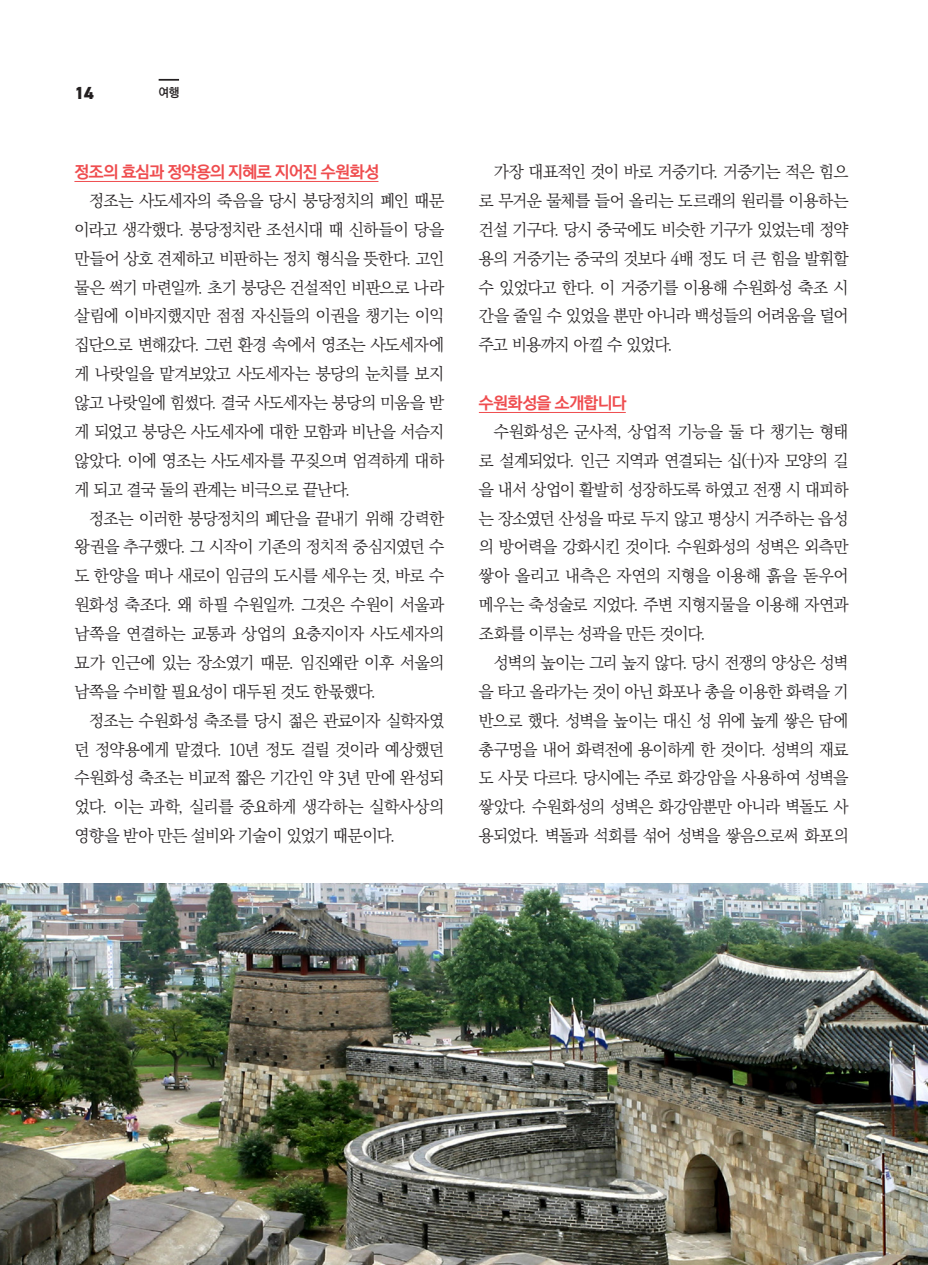
<style>
.page{position:relative;width:928px;height:1265px;background:#fff}
.page>*{position:absolute;margin:0;border:0;box-sizing:border-box;transform-origin:0 0}
.t1{font:800 17.5px "DIN2014";color:#231f20}
.t2{font:16.62px/28.9px "Ko Pub Batang PL";letter-spacing:-.035em;color:#231f20;text-align:justify}
.t3{font:16.62px/28.9px "Ko Pub Batang PL";letter-spacing:-.035em;color:#231f20;text-align:justify;scale:.96 1}
.t4{font:16.62px "Typo S Si Gothic 170";letter-spacing:-.04em;color:#ef4d4f}
.t5{font:12.25px "Typo S Si Gothic 160";color:#231f20;scale:.96 1}
</style>
<div class="page">
<hr style="left:74px;top:181px;width:304px;height:1px;background:#ef4d4f">
<hr style="left:479px;top:412px;width:147px;height:1px;background:#ef4d4f">
<img style="left:0;top:883px;width:928px;height:382px">
<hr style="left:159px;top:79px;width:20px;height:2px;background:#231f20">
<p class="t1" style="left:74px;top:81px;width:21px">14</p>
<p class="t5" style="left:159px;top:86px;width:23px">여행</p>
<p class="t4" style="left:74px;top:163px;width:306px">정조의 효심과 정약용의 지혜로 지어진 수원화성</p>
<p class="t2" style="left:74px;top:187px;width:371px;text-indent:15px">정조는 사도세자의 죽음을 당시 붕당정치의 폐인 때문 이라고 생각했다. 붕당정치란 조선시대 때 신하들이 당을 만들어 상호 견제하고 비판하는 정치 형식을 뜻한다. 고인 물은 썩기 마련일까. 초기 붕당은 건설적인 비판으로 나라 살림에 이바지했지만 점점 자신들의 이권을 챙기는 이익 집단으로 변해갔다. 그런 환경 속에서 영조는 사도세자에 게 나랏일을 맡겨보았고 사도세자는 붕당의 눈치를 보지 않고 나랏일에 힘썼다. 결국 사도세자는 붕당의 미움을 받 게 되었고 붕당은 사도세자에 대한 모함과 비난을 서슴지 않았다. 이에 영조는 사도세자를 꾸짖으며 엄격하게 대하 게 되고 결국 둘의 관계는 비극으로 끝난다.</p>
<p class="t2" style="left:74px;top:505px;width:371px;text-indent:15px">정조는 이러한 붕당정치의 폐단을 끝내기 위해 강력한 왕권을 추구했다. 그 시작이 기존의 정치적 중심지였던 수 도 한양을 떠나 새로이 임금의 도시를 세우는 것, 바로 수 원화성 축조다. 왜 하필 수원일까. 그것은 수원이 서울과 남쪽을 연결하는 교통과 상업의 요충지이자 사도세자의 묘가 인근에 있는 장소였기 때문. 임진왜란 이후 서울의 남쪽을 수비할 필요성이 대두된 것도 한몫했다.</p>
<p class="t2" style="left:74px;top:707px;width:371px;text-indent:15px">정조는 수원화성 축조를 당시 젊은 관료이자 실학자였 던 정약용에게 맡겼다. 10년 정도 걸릴 것이라 예상했던 수원화성 축조는 비교적 짧은 기간인 약 3년 만에 완성되 었다. 이는 과학, 실리를 중요하게 생각하는 실학사상의 영향을 받아 만든 설비와 기술이 있었기 때문이다.</p>
<p class="t2" style="left:479px;top:158px;width:371px;text-indent:15px">가장 대표적인 것이 바로 거중기다. 거중기는 적은 힘으 로 무거운 물체를 들어 올리는 도르래의 원리를 이용하는 건설 기구다. 당시 중국에도 비슷한 기구가 있었는데 정약 용의 거중기는 중국의 것보다 4배 정도 더 큰 힘을 발휘할 수 있었다고 한다. 이 거중기를 이용해 수원화성 축조 시 간을 줄일 수 있었을 뿐만 아니라 백성들의 어려움을 덜어 주고 비용까지 아낄 수 있었다.</p>
<p class="t4" style="left:479px;top:394px;width:149px">수원화성을 소개합니다</p>
<p class="t2" style="left:479px;top:418px;width:371px;text-indent:15px">수원화성은 군사적, 상업적 기능을 둘 다 챙기는 형태 로 설계되었다. 인근 지역과 연결되는 십(十)자 모양의 길 을 내서 상업이 활발히 성장하도록 하였고 전쟁 시 대피하 는 장소였던 산성을 따로 두지 않고 평상시 거주하는 읍성 의 방어력을 강화시킨 것이다. 수원화성의 성벽은 외측만 쌓아 올리고 내측은 자연의 지형을 이용해 흙을 돋우어 메우는 축성술로 지었다. 주변 지형지물을 이용해 자연과 조화를 이루는 성곽을 만든 것이다.</p>
<p class="t3" style="left:479px;top:649px;width:387px;text-indent:15px">성벽의 높이는 그리 높지 않다. 당시 전쟁의 양상은 성벽 을 타고 올라가는 것이 아닌 화포나 총을 이용한 화력을 기 반으로 했다. 성벽을 높이는 대신 성 위에 높게 쌓은 담에 총구멍을 내어 화력전에 용이하게 한 것이다. 성벽의 재료 도 사뭇 다르다. 당시에는 주로 화강암을 사용하여 성벽을 쌓았다. 수원화성의 성벽은 화강암뿐만 아니라 벽돌도 사 용되었다. 벽돌과 석회를 섞어 성벽을 쌓음으로써 화포의</p>
</div>
